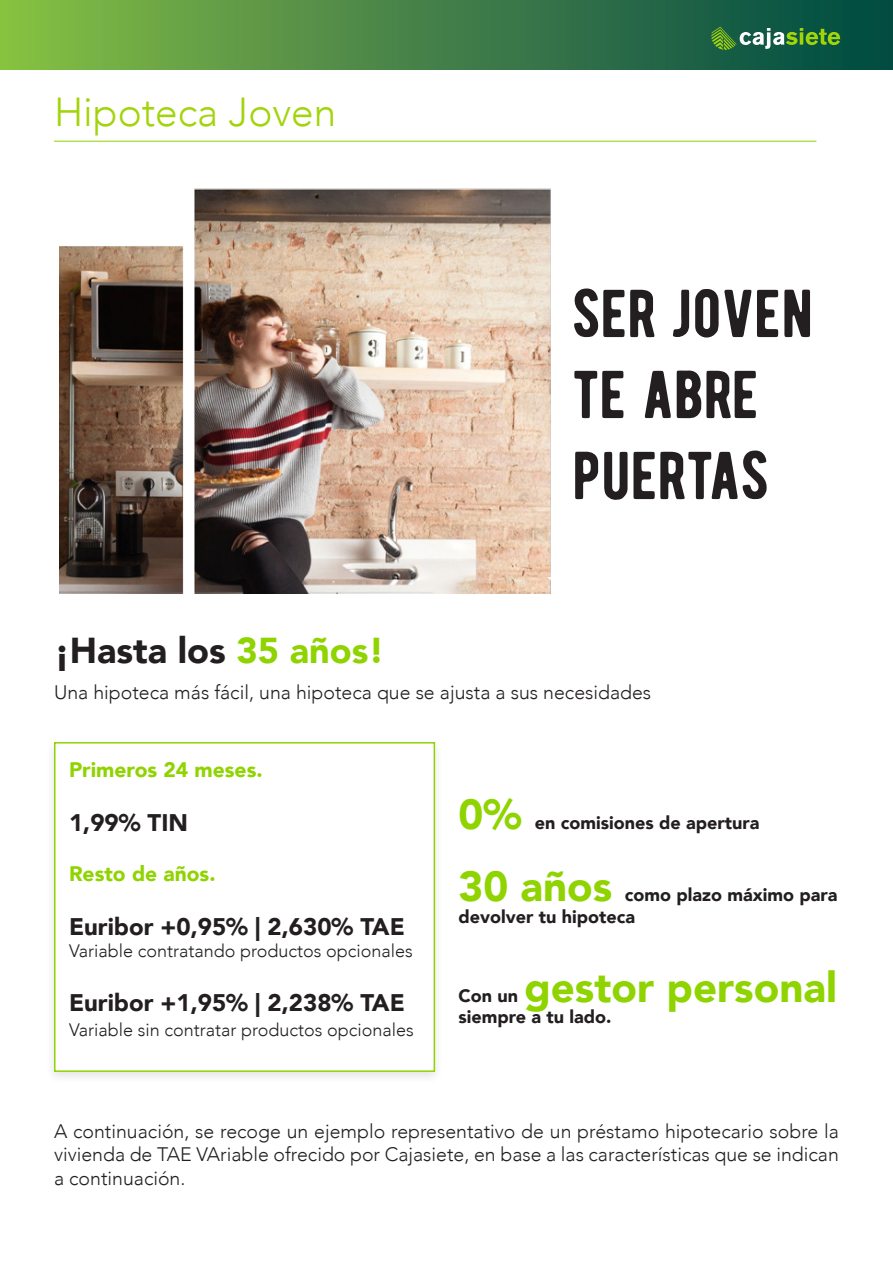
<style>
.page{position:relative;width:893px;height:1263px;background:#fff}
.page>*{position:absolute;margin:0;border:0;box-sizing:border-box;transform-origin:0 0}
.t1{font:67.5px/81px "BERNIER Regular";color:#231f20}
.t2{font:900 42px "Avenir";color:#8fd400}
.t3{font:300 40.5px "Avenir";color:#a2d40a}
.t4{font:900 36px "Avenir";color:#231f20}
.t5{font:900 24px "Avenir";color:#231f20}
.t6{font:900 21px "Avenir";color:#8fd400}
.t7{font:300 19.5px/23.4px "Avenir";color:#231f20;text-align:justify}
.t8{font:900 18px/21.6px "Avenir";color:#231f20}
.t9{font:300 18px "Avenir";color:#231f20}
.s1{color:#8fd400}
</style>
<div class="page">
<div style="left:45px;top:737px;width:399px;height:348px;background:#231f20;opacity:.12"></div>
<div style="left:54px;top:742px;width:381px;height:330px;background:#fff;border:2px solid #8fd400"></div>
<hr style="left:54px;top:141px;width:762px;height:1px;background:#8fd400">
<div style="left:0;top:0;width:893px;height:70px;background:linear-gradient(to right,#86bc46,#004646)"></div>
<svg style="left:711px;top:27px;width:129px;height:23px;background:#49854d"></svg>
<img style="left:60px;top:188px;width:491px;height:405px">
<p class="t3" style="left:54px;top:88px;width:284px">Hipoteca Joven</p>
<p class="t1" style="left:572px;top:272px;width:243px">SER JOVEN<br>TE ABRE<br>PUERTAS</p>
<p class="t4" style="left:54px;top:619px;width:332px">¡Hasta los <span class="s1">35 años!</span></p>
<p class="t7" style="left:54px;top:680px;width:599px">Una hipoteca más fácil, una hipoteca que se ajusta a sus necesidades</p>
<p class="t6" style="left:69px;top:752px;width:195px">Primeros 24 meses.</p>
<p class="t5" style="left:69px;top:802px;width:121px">1,99% TIN</p>
<p class="t6" style="left:69px;top:856px;width:148px">Resto de años.</p>
<p class="t5" style="left:69px;top:906px;width:337px">Euribor +0,95% | 2,630% TAE</p>
<p class="t9" style="left:69px;top:940px;width:345px">Variable contratando productos opcionales</p>
<p class="t5" style="left:69px;top:982px;width:337px">Euribor +1,95% | 2,238% TAE</p>
<p class="t9" style="left:69px;top:1019px;width:346px">Variable sin contratar productos opcionales</p>
<p class="t2" style="left:458px;top:778px;width:64px">0%</p>
<p class="t8" style="left:535px;top:811px;width:226px">en comisiones de apertura</p>
<p class="t2" style="left:458px;top:850px;width:155px">30 años</p>
<p class="t8" style="left:458px;top:883px;width:380px;text-indent:166px">como plazo máximo para devolver tu hipoteca</p>
<p class="t2" style="left:524px;top:951px;width:314px">gestor personal</p>
<p class="t8" style="left:458px;top:1006px;width:154px">siempre a tu lado.</p>
<p class="t8" style="left:458px;top:984px;width:61px">Con un</p>
<p class="t7" style="left:54px;top:1119px;width:786px">A continuación, se recoge un ejemplo representativo de un préstamo hipotecario sobre la vivienda de TAE VAriable ofrecido por Cajasiete, en base a las características que se indican a continuación.</p>
</div>
